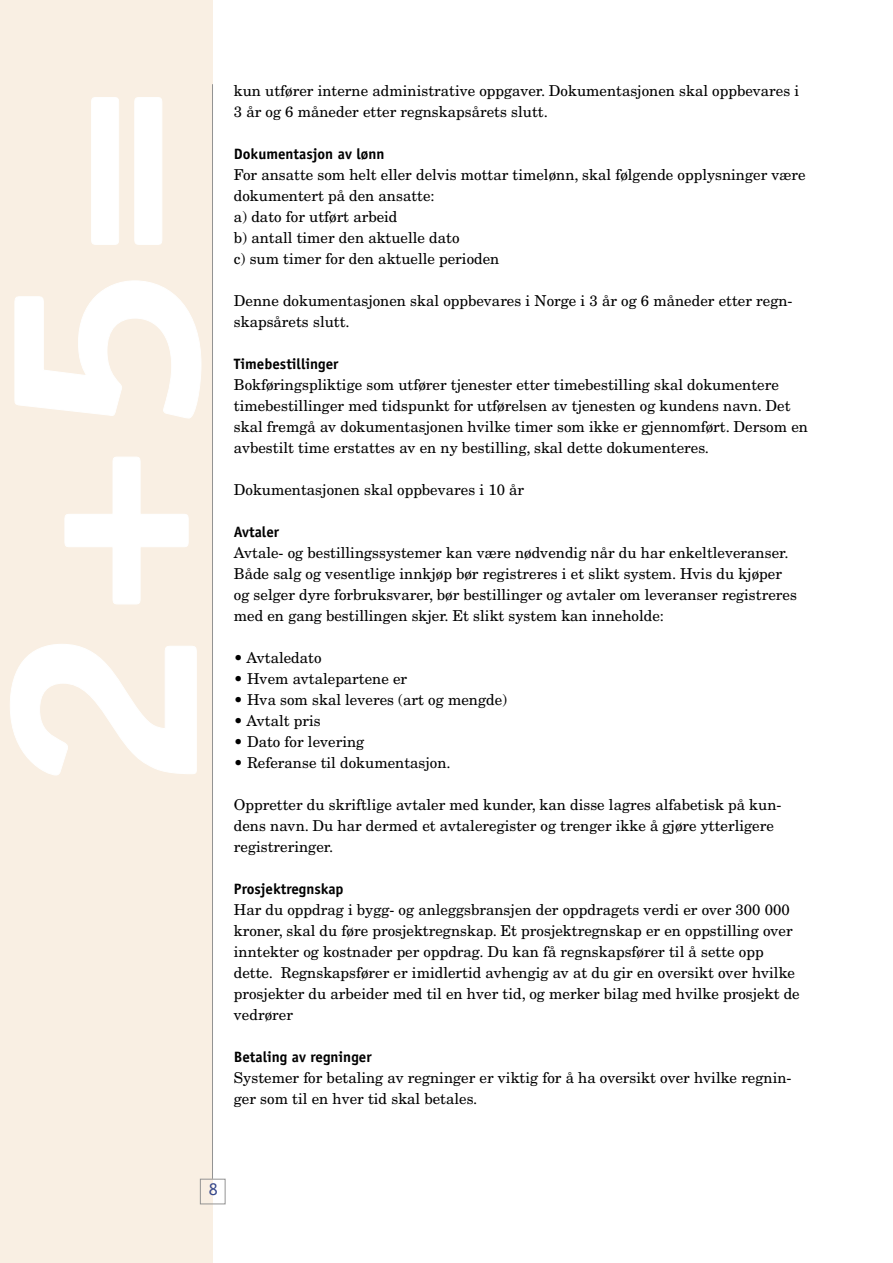
<style>
.page{position:relative;width:893px;height:1263px;background:#fff}
.page>*{position:absolute;margin:0;border:0;box-sizing:border-box;transform-origin:0 0}
.t1{font:18px "Officina Sans";color:#36478a}
.Brød{font:15px/21px "New Century Schlbk";color:#000}
.Mellom{font:700 15px "Officina Sans";color:#000}
</style>
<div class="page">
<div style="left:0;top:0;width:213px;height:1263px;background:#f9efe3"></div>
<hr style="left:212px;top:84px;width:1px;height:1095px;background:#939393">
<div style="left:200px;top:1179px;width:25px;height:25px;border:1px solid #939393"></div>
<svg style="left:10px;top:644px;width:187px;height:131px"></svg>
<svg style="left:64px;top:456px;width:125px;height:149px"></svg>
<svg style="left:14px;top:280px;width:187px;height:139px"></svg>
<svg style="left:91px;top:97px;width:71px;height:148px"></svg>
<p class="Brød" style="left:234px;top:80px;width:567px">kun utfører interne administrative oppgaver. Dokumentasjonen skal oppbevares i<br>3 år og 6 måneder etter regnskapsårets slutt.</p>
<p class="Mellom" style="left:234px;top:145px;width:152px">Dokumentasjon av lønn</p>
<p class="Brød" style="left:234px;top:164px;width:573px">For ansatte som helt eller delvis mottar timelønn, skal følgende opplysninger være dokumentert på den ansatte:</p>
<p class="Brød" style="left:234px;top:206px;width:165px">a) dato for utført arbeid</p>
<p class="Brød" style="left:234px;top:227px;width:227px">b) antall timer den aktuelle dato</p>
<p class="Brød" style="left:234px;top:248px;width:267px">c) sum timer for den aktuelle perioden</p>
<p class="Brød" style="left:234px;top:290px;width:560px">Denne dokumentasjonen skal oppbevares i Norge i 3 år og 6 måneder etter regn&shy;skapsårets slutt.</p>
<p class="Mellom" style="left:234px;top:355px;width:106px">Timebestillinger</p>
<p class="Brød" style="left:234px;top:374px;width:576px">Bokføringspliktige som utfører tjenester etter timebestilling skal dokumentere timebestillinger med tidspunkt for utførelsen av tjenesten og kundens navn. Det skal fremgå av dokumentasjonen hvilke timer som ikke er gjennomført. Dersom en avbestilt time erstattes av en ny bestilling, skal dette dokumenteres.</p>
<p class="Brød" style="left:234px;top:479px;width:292px">Dokumentasjonen skal oppbevares i 10 år</p>
<p class="Mellom" style="left:234px;top:523px;width:47px">Avtaler</p>
<p class="Brød" style="left:234px;top:542px;width:565px">Avtale- og bestillingssystemer kan være nødvendig når du har enkeltleveranser.<br>Både salg og vesentlige innkjøp bør registreres i et slikt system. Hvis du kjøper og selger dyre forbruksvarer, bør bestillinger og avtaler om leveranser registreres med en gang bestillingen skjer. Et slikt system kan inneholde:</p>
<p class="Brød" style="left:234px;top:647px;width:89px">• Avtaledato</p>
<p class="Brød" style="left:234px;top:668px;width:175px">• Hvem avtalepartene er</p>
<p class="Brød" style="left:234px;top:689px;width:275px">• Hva som skal leveres (art og mengde)</p>
<p class="Brød" style="left:234px;top:710px;width:88px">• Avtalt pris</p>
<p class="Brød" style="left:234px;top:731px;width:132px">• Dato for levering</p>
<p class="Brød" style="left:234px;top:752px;width:218px">• Referanse til dokumentasjon.</p>
<p class="Brød" style="left:234px;top:794px;width:549px">Oppretter du skriftlige avtaler med kunder, kan disse lagres alfabetisk på kun&shy;dens navn. Du har dermed et avtaleregister og trenger ikke å gjøre ytterligere registreringer.</p>
<p class="Mellom" style="left:234px;top:880px;width:111px">Prosjektregnskap</p>
<p class="Brød" style="left:234px;top:899px;width:567px">Har du oppdrag i bygg- og anleggsbransjen der oppdragets verdi er over 300 000 kroner, skal du føre prosjektregnskap. Et prosjektregnskap er en oppstilling over inntekter og kostnader per oppdrag. Du kan få regnskapsfører til å sette opp dette. Regnskapsfører er imidlertid avhengig av at du gir en oversikt over hvilke prosjekter du arbeider med til en hver tid, og merker bilag med hvilke prosjekt de vedrører</p>
<p class="Mellom" style="left:234px;top:1048px;width:139px">Betaling av regninger</p>
<p class="Brød" style="left:234px;top:1067px;width:559px">Systemer for betaling av regninger er viktig for å ha oversikt over hvilke regnin&shy;ger som til en hver tid skal betales.</p>
<p class="t1" style="left:209px;top:1178px;width:10px">8</p>
</div>
